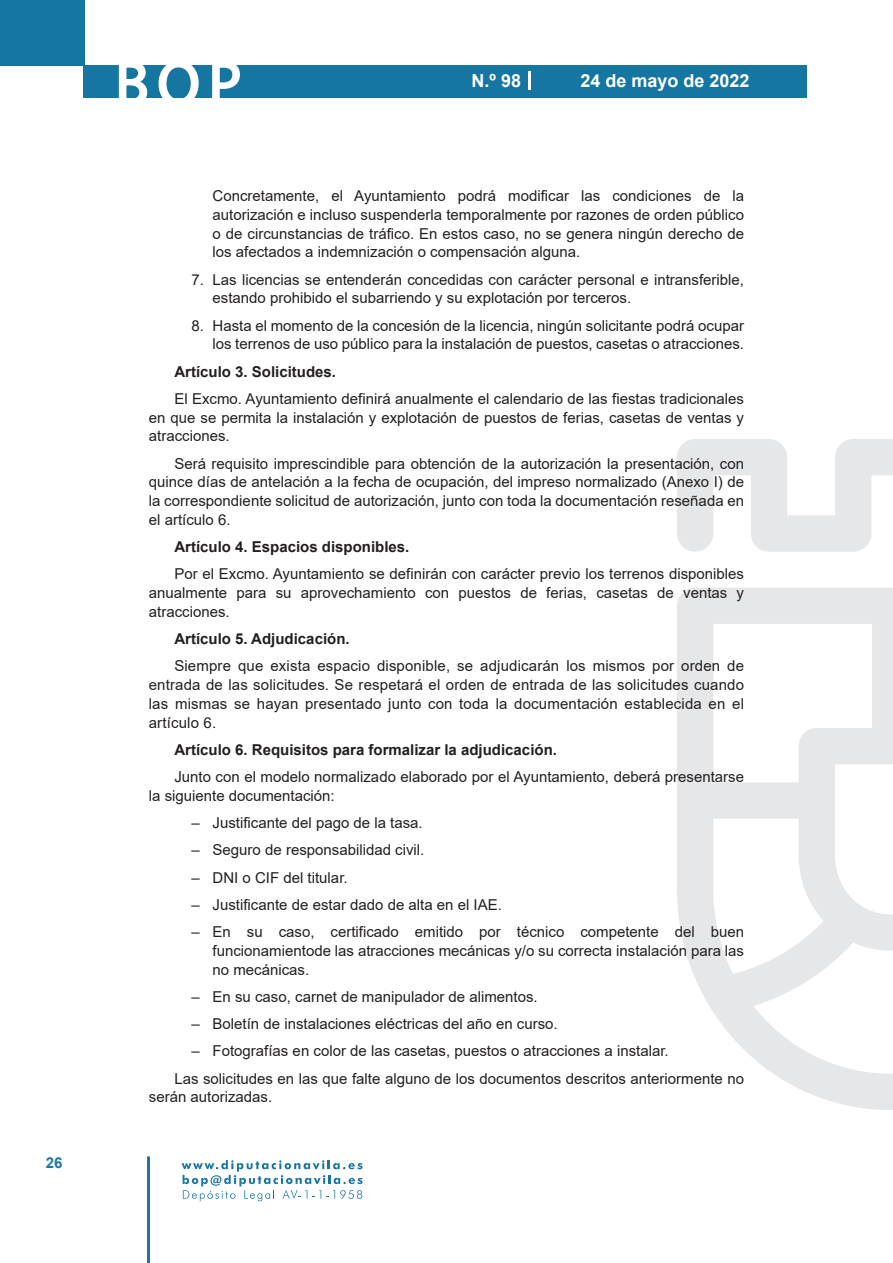
<style>
.page{position:relative;width:893px;height:1263px;background:#fff}
.page>*{position:absolute;margin:0;border:0;box-sizing:border-box;transform-origin:0 0}
.t1{font:500 61.5px "Avant Garde";color:#fff}
.t2{font:700 18px "Arial";color:#fff}
.t3{font:15px/18.8px "Arial";color:#231f20;text-align:justify}
.t4{font:700 15px "Arial";color:#231f20}
.t5{font:700 15px "Arial";color:#1d76a4}
</style>
<div class="page">
<div style="left:0;top:0;width:85px;height:65px;background:#1676a2"></div>
<div style="left:84px;top:65px;width:723px;height:33px;background:#1676a2"></div>
<svg style="left:118px;top:65px;width:30px;height:33px"></svg>
<svg style="left:158px;top:65px;width:41px;height:33px"></svg>
<svg style="left:212px;top:65px;width:28px;height:33px"></svg>
<svg style="left:182px;top:1160px;width:181px;height:41px"></svg>
<hr style="left:147px;top:1156px;width:3px;height:107px;background:#1d76a4">
<svg style="left:529px;top:71px;width:2px;height:19px"></svg>
<svg style="left:677px;top:439px;width:216px;height:671px"></svg>
<p class="t5" style="left:46px;top:1152px;width:18px">26</p>
<h1 class="t1" style="left:115px;top:46px;width:128px">BOP</h1>
<p class="t2" style="left:472px;top:68px;width:51px">N.º 98</p>
<p class="t2" style="left:580px;top:68px;width:171px">24 de mayo de 2022</p>
<p class="t3" style="left:213px;top:186px;width:533px">Concretamente, el Ayuntamiento podrá modificar las condiciones de la autorización e incluso suspenderla temporalmente por razones de orden público o de circunstancias de tráfico. En estos caso, no se genera ningún derecho de los afectados a indemnización o compensación alguna.</p>
<p class="t3" style="left:213px;top:270px;width:533px;text-indent:-21px">7. Las licencias se entenderán concedidas con carácter personal e intransferible, estando prohibido el subarriendo y su explotación por terceros.</p>
<p class="t3" style="left:191px;top:316px;width:554px;text-align:right">8. Hasta el momento de la concesión de la licencia, ningún solicitante podrá ocupar los terrenos de uso público para la instalación de puestos, casetas o atracciones.</p>
<p class="t4" style="left:174px;top:361px;width:163px">Artículo 3. Solicitudes.</p>
<p class="t3" style="left:149px;top:389px;width:597px;text-indent:26px">El Excmo. Ayuntamiento definirá anualmente el calendario de las fiestas tradicionales en que se permita la instalación y explotación de puestos de ferias, casetas de ventas y atracciones.</p>
<p class="t3" style="left:149px;top:454px;width:597px;text-indent:26px">Será requisito imprescindible para obtención de la autorización la presentación, con quince días de antelación a la fecha de ocupación, del impreso normalizado (Anexo I) de la correspondiente solicitud de autorización, junto con toda la documentación reseñada en el artículo 6.</p>
<p class="t4" style="left:174px;top:536px;width:237px">Artículo 4. Espacios disponibles.</p>
<p class="t3" style="left:149px;top:565px;width:597px;text-indent:26px">Por el Excmo. Ayuntamiento se definirán con carácter previo los terrenos disponibles anualmente para su aprovechamiento con puestos de ferias, casetas de ventas y atracciones.</p>
<p class="t4" style="left:174px;top:628px;width:177px">Artículo 5. Adjudicación.</p>
<p class="t3" style="left:149px;top:657px;width:597px;text-indent:26px">Siempre que exista espacio disponible, se adjudicarán los mismos por orden de entrada de las solicitudes. Se respetará el orden de entrada de las solicitudes cuando las mismas se hayan presentado junto con toda la documentación establecida en el artículo 6.</p>
<p class="t4" style="left:174px;top:739px;width:384px">Artículo 6. Requisitos para formalizar la adjudicación.</p>
<p class="t3" style="left:149px;top:767px;width:597px;text-indent:26px">Junto con el modelo normalizado elaborado por el Ayuntamiento, deberá presentarse la siguiente documentación:</p>
<p class="t3" style="left:191px;top:813px;width:233px">– Justificante del pago de la tasa.</p>
<p class="t3" style="left:191px;top:841px;width:235px">– Seguro de responsabilidad civil.</p>
<p class="t3" style="left:191px;top:868px;width:158px">– DNI o CIF del titular.</p>
<p class="t3" style="left:191px;top:895px;width:312px">– Justificante de estar dado de alta en el IAE.</p>
<p class="t3" style="left:213px;top:922px;width:533px;text-indent:-21px">– En su caso, certificado emitido por técnico competente del buen funcionamientode las atracciones mecánicas y/o su correcta instalación para las no mecánicas.</p>
<p class="t3" style="left:191px;top:987px;width:348px">– En su caso, carnet de manipulador de alimentos.</p>
<p class="t3" style="left:191px;top:1014px;width:368px">– Boletín de instalaciones eléctricas del año en curso.</p>
<p class="t3" style="left:174px;top:1037px;width:571px;line-height:27.3px;text-indent:17px">– Fotografías en color de las casetas, puestos o atracciones a instalar.<br>Las solicitudes en las que falte alguno de los documentos descritos anteriormente no</p>
<p class="t3" style="left:149px;top:1088px;width:125px">serán autorizadas.</p>
</div>
